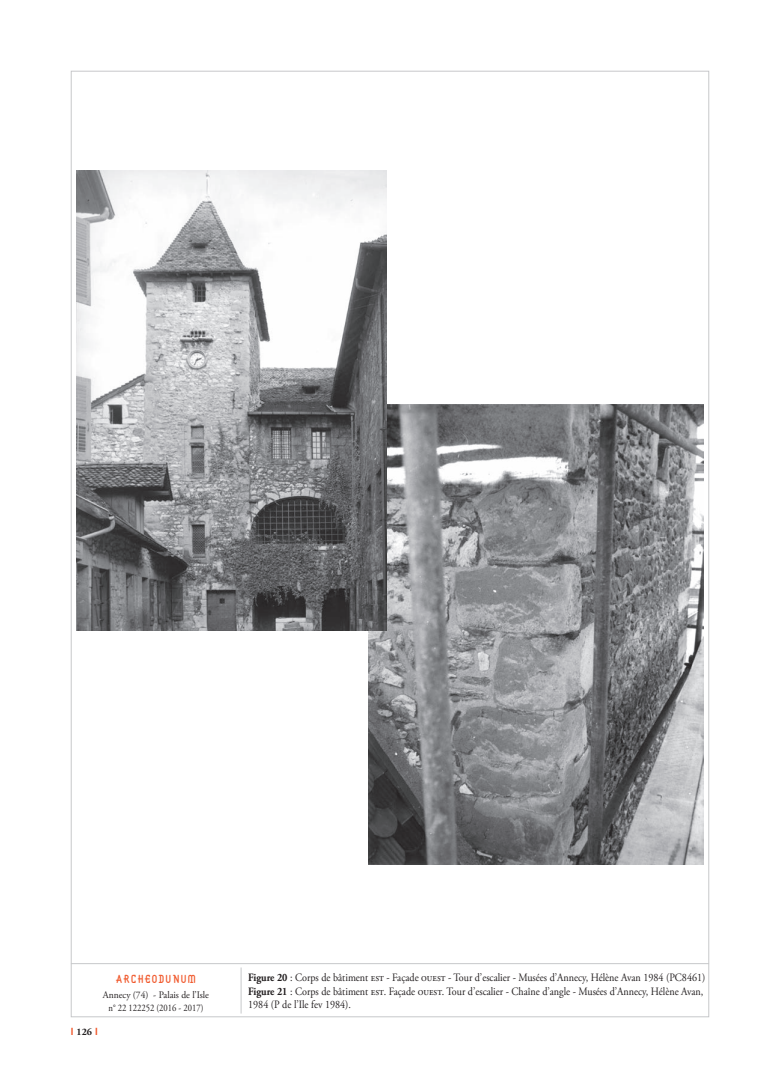
<style>
.page{position:relative;width:780px;height:1088px;background:#fff}
.page>*{position:absolute;margin:0;border:0;box-sizing:border-box;transform-origin:0 0}
.t1{font:17.5px "BD Viewmaster";color:#f15b2f;scale:.95 1}
.t2{font:11.25px/13.5px "Adobe Garamond Pro";color:#231f20;scale:.9 1}
.t3{font:10px/12.5px "Adobe Garamond Pro";color:#231f20;text-align:center;scale:.95 1}
.t4{font:700 10px "Adobe Garamond Pro";color:#231f20}
.s1{font-family:"Arial";color:#f15b2f}
.s2{font-weight:700}
</style>
<div class="page">
<hr style="left:71px;top:963px;width:638px;height:1px;background:#c7c8ca">
<hr style="left:241px;top:967px;width:1px;height:46px;background:#c7c8ca">
<img style="left:368px;top:404px;width:335px;height:461px">
<img style="left:76px;top:170px;width:311px;height:461px">
<h1 class="t1" style="left:116px;top:972px;width:86px">ARCHEODUNUM</h1>
<p class="t3" style="left:103px;top:989px;width:113px">Annecy (74) - Palais de l’Isle n° 22 122252 (2016 - 2017)</p>
<p class="t4" style="left:71px;top:1026px;width:28px"><span class="s1">I</span> 126 <span class="s1">I</span></p>
<p class="t2" style="left:248px;top:971px;width:509px"><span class="s2">Figure 20</span> : Corps de bâtiment est - Façade ouest - Tour d’escalier - Musées d’Annecy, Hélène Avan 1984 (PC8461)<br><span class="s2">Figure 21</span> : Corps de bâtiment est. Façade ouest. Tour d’escalier - Chaîne d’angle - Musées d’Annecy, Hélène Avan,<br>1984 (P de l’Ile fev 1984).</p>
</div>
